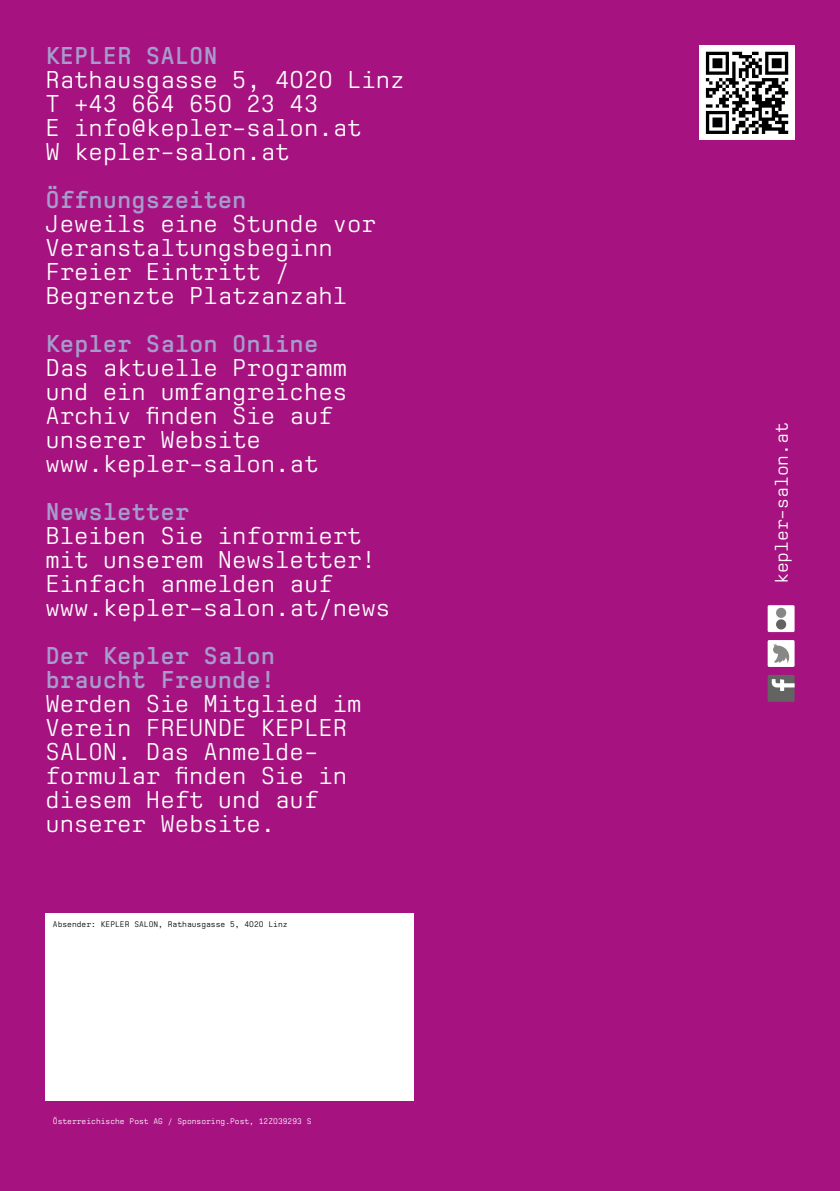
<style>
.page{position:relative;width:840px;height:1191px;background:#fff}
.page>*{position:absolute;margin:0;border:0;box-sizing:border-box;transform-origin:0 0}
.t1{font:24px/24px "Excellent";color:#fff}
.t2{font:700 24px/24px "Excellent";color:#a69ccd}
.t3{font:18px "Excellent";color:#fff}
.t4{font:8px "Excellent";color:#fff}
.t5{font:8px "Excellent";color:#000}
</style>
<div class="page">
<div style="left:0;top:0;width:839px;height:1191px;background:#a61380"></div>
<div style="left:45px;top:913px;width:369px;height:187px;background:#fff"></div>
<div style="left:699px;top:45px;width:95px;height:95px;background:#fff"></div>
<svg style="left:705px;top:52px;width:82px;height:82px"></svg>
<div style="left:767px;top:675px;width:27px;height:27px;background:#636362"></div>
<svg style="left:771px;top:679px;width:23px;height:12px"></svg>
<div style="left:767px;top:605px;width:27px;height:27px;background:#fff"></div>
<svg style="left:775px;top:619px;width:10px;height:10px"></svg>
<div style="left:775px;top:608px;width:10px;height:10px;background:#878786;border-radius:50%"></div>
<div style="left:767px;top:640px;width:27px;height:27px;background:#fff"></div>
<svg style="left:773px;top:644px;width:15px;height:19px"></svg>
<p class="t2" style="left:45px;top:43px;width:174px">KEPLER SALON</p>
<p class="t1" style="left:45px;top:68px;width:360px">Rathausgasse 5, 4020 Linz<br>T +43 664 650 23 43<br>E info@kepler-salon.at<br>W kepler-salon.at</p>
<p class="t2" style="left:45px;top:187px;width:202px">Öffnungszeiten</p>
<p class="t1" style="left:45px;top:212px;width:332px">Jeweils eine Stunde vor<br>Veranstaltungsbeginn<br>Freier Eintritt /<br>Begrenzte Platzanzahl</p>
<p class="t2" style="left:45px;top:331px;width:274px">Kepler Salon Online</p>
<p class="t1" style="left:45px;top:356px;width:303px">Das aktuelle Programm und ein umfangreiches<br>Archiv finden Sie auf unserer Website www.kepler-salon.at</p>
<p class="t2" style="left:45px;top:499px;width:145px">Newsletter</p>
<p class="t1" style="left:45px;top:524px;width:346px">Bleiben Sie informiert mit unserem Newsletter!<br>Einfach anmelden auf www.kepler-salon.at/news</p>
<p class="t2" style="left:45px;top:643px;width:231px">Der Kepler Salon braucht Freunde!</p>
<p class="t1" style="left:45px;top:692px;width:317px">Werden Sie Mitglied im<br>Verein FREUNDE KEPLER<br>SALON. Das Anmelde&shy;formular finden Sie in diesem Heft und auf unserer Website.</p>
<p class="t5" style="left:53px;top:919px;width:236px">Absender: KEPLER SALON, Rathausgasse 5, 4020 Linz</p>
<p class="t4" style="left:53px;top:1117px;width:260px">Österreichische Post AG / Sponsoring.Post, 12Z039293 S</p>
<p class="t3" style="left:771px;top:584px;width:163px;rotate:-90deg">kepler-salon.at</p>
</div>
